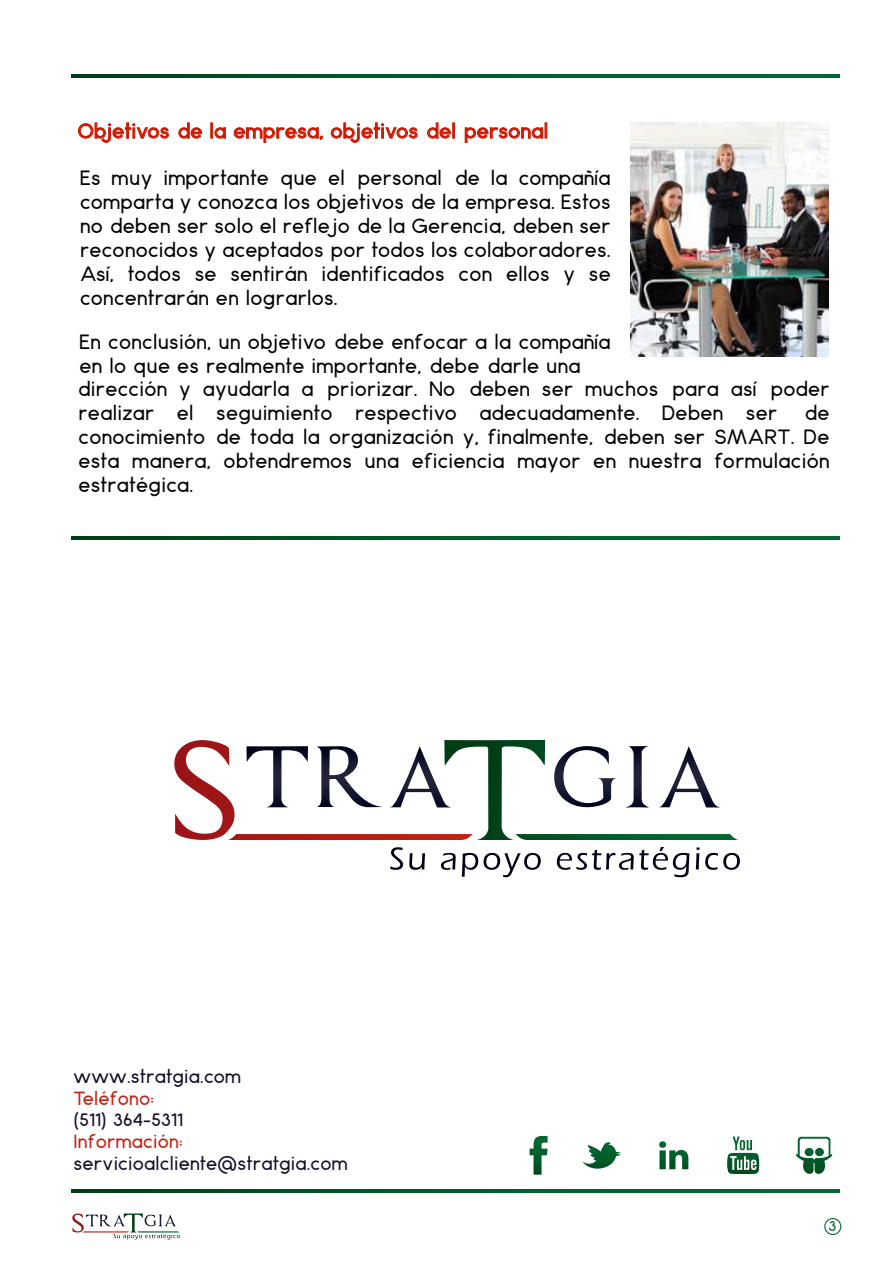
<style>
.page{position:relative;width:893px;height:1263px;background:#fff}
.page>*{position:absolute;margin:0;border:0;box-sizing:border-box;transform-origin:0 0}
.t1{font:19.5px/24px "Anke";letter-spacing:.05em;color:#000}
.t2{font:19.5px "Anke";letter-spacing:.05em;color:#cf1700}
.t3{font:18px "Anke";letter-spacing:.05em;color:#170c29}
.t4{font:18px "Anke";letter-spacing:.05em;color:#c22111}
.t5{font:14.25px "Anke";color:#006830}
</style>
<div class="page">
<svg style="left:71px;top:537px;width:769px;height:2px"></svg>
<svg style="left:71px;top:75px;width:769px;height:2px"></svg>
<svg style="left:71px;top:1190px;width:769px;height:2px"></svg>
<svg style="left:72px;top:1213px;width:108px;height:26px"></svg>
<div style="left:824px;top:1218px;width:17px;height:17px;border:1px solid #006830;border-radius:50%"></div>
<svg style="left:174px;top:740px;width:564px;height:100px"></svg>
<svg style="left:390px;top:847px;width:13px;height:23px"></svg>
<svg style="left:409px;top:853px;width:16px;height:17px"></svg>
<svg style="left:441px;top:853px;width:15px;height:17px"></svg>
<svg style="left:462px;top:853px;width:16px;height:24px"></svg>
<svg style="left:484px;top:853px;width:57px;height:24px"></svg>
<svg style="left:557px;top:847px;width:132px;height:30px"></svg>
<svg style="left:696px;top:847px;width:44px;height:23px"></svg>
<svg style="left:529px;top:1136px;width:301px;height:39px"></svg>
<svg style="left:78px;top:123px;width:91px;height:20px"></svg>
<svg style="left:178px;top:123px;width:24px;height:16px"></svg>
<svg style="left:211px;top:123px;width:15px;height:16px"></svg>
<svg style="left:234px;top:127px;width:89px;height:16px"></svg>
<svg style="left:331px;top:123px;width:87px;height:20px"></svg>
<svg style="left:427px;top:123px;width:28px;height:16px"></svg>
<svg style="left:465px;top:123px;width:82px;height:20px"></svg>
<img style="left:630px;top:123px;width:199px;height:234px">
<p class="t2" style="left:78px;top:118px;width:471px">Objetivos de la empresa, objetivos del personal</p>
<p class="t1" style="left:80px;top:165px;width:531px;text-align:justify">Es muy importante que el personal de la compañía comparta y conozca los objetivos de la empresa. Estos no deben ser solo el reflejo de la Gerencia, deben ser reconocidos y aceptados por todos los colaboradores.<br>Así, todos se sentirán identificados con ellos y se concentrarán en lograrlos.</p>
<p class="t1" style="left:80px;top:329px;width:532px">En conclusión, un objetivo debe enfocar a la compañía en lo que es realmente importante, debe darle una</p>
<p class="t1" style="left:79px;top:376px;width:752px">dirección y ayudarla a priorizar. No deben ser muchos para así poder realizar el seguimiento respectivo adecuadamente. Deben ser</p>
<p class="t1" style="left:79px;top:400px;width:752px;text-align:justify;text-indent:726px">de conocimiento de toda la organización y, finalmente, deben ser SMART. De esta manera, obtendremos una eficiencia mayor en nuestra formulación estratégica.</p>
<p class="t3" style="left:74px;top:1064px;width:168px">www.stratgia.com</p>
<p class="t4" style="left:74px;top:1086px;width:81px">Teléfono:</p>
<p class="t3" style="left:74px;top:1108px;width:110px">(511) 364-5311</p>
<p class="t4" style="left:74px;top:1129px;width:110px">Información:</p>
<p class="t3" style="left:74px;top:1151px;width:275px">servicioalcliente@stratgia.com</p>
<p class="t5" style="left:829px;top:1216px;width:9px">3</p>
</div>
